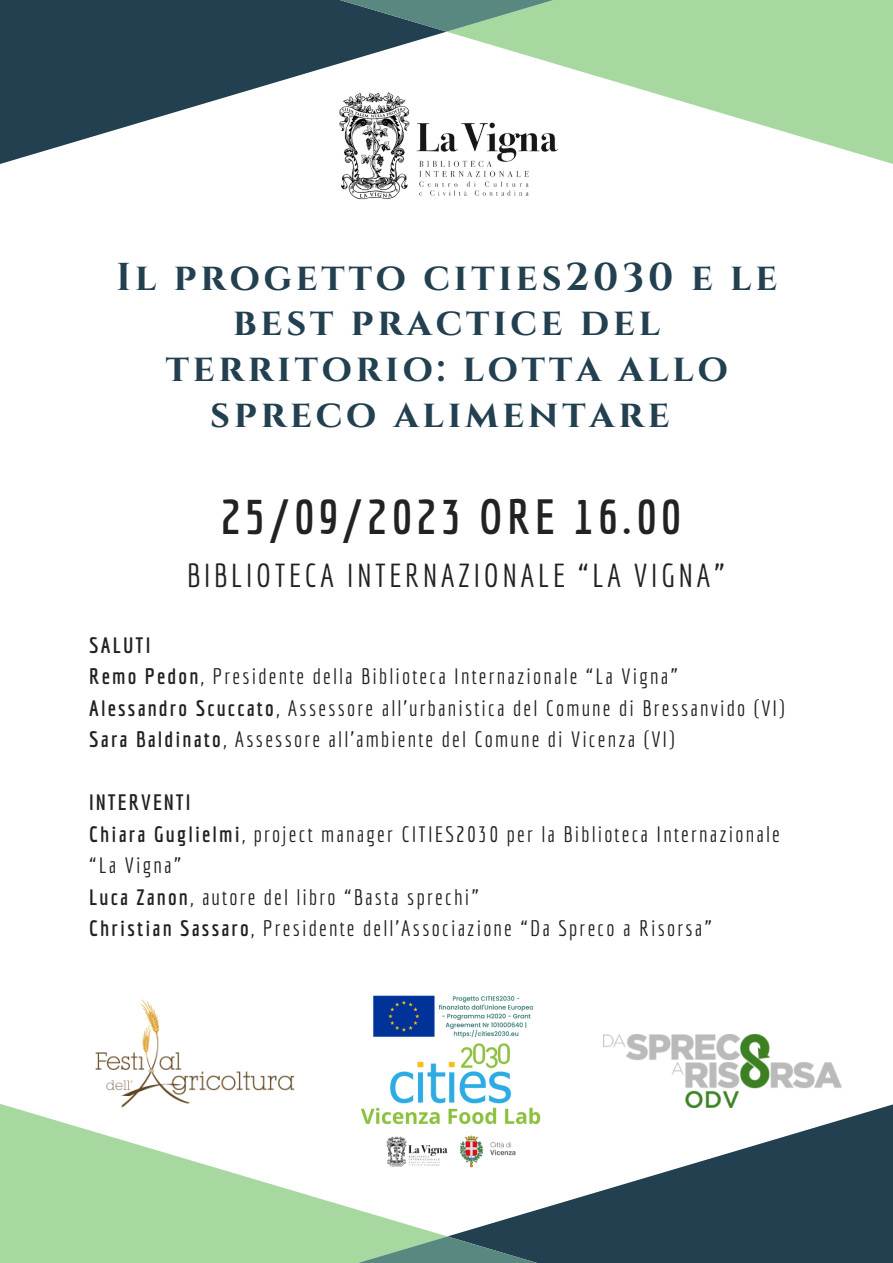
<style>
.page{position:relative;width:893px;height:1263px;background:#fff}
.page>*{position:absolute;margin:0;border:0;box-sizing:border-box;transform-origin:0 0}
.t1{font:700 48.22px "Economica";letter-spacing:.1em;color:#222}
.t2{font:700 38.78px/45.6px "Cinzel";letter-spacing:.1em;color:#224050;text-align:center}
.t3{font:32.47px "Economica";letter-spacing:.1em;color:#222}
.t4{font:21.75px/31.5px "Economica";letter-spacing:.1em;color:#222}
.t5{font:700 21.75px "Economica";letter-spacing:.1em;color:#222}
.s1{font-weight:700}
</style>
<div class="page">
<svg style="left:0;top:0;width:445px;height:164px;fill:#224050"></svg>
<svg style="left:448px;top:0;width:445px;height:164px;fill:#a6d8a0"></svg>
<svg style="left:233px;top:0;width:427px;height:32px;background:#618b7a"></svg>
<svg style="left:449px;top:1085px;width:444px;height:178px;fill:#224050"></svg>
<svg style="left:0;top:1104px;width:446px;height:159px;fill:#a6d8a0"></svg>
<svg style="left:232px;top:1236px;width:430px;height:27px;background:#628b7a"></svg>
<img style="left:89px;top:999px;width:211px;height:117px">
<img style="left:604px;top:1034px;width:237px;height:73px">
<img style="left:359px;top:995px;width:183px;height:179px">
<img style="left:338px;top:89px;width:225px;height:111px">
<p class="t2" style="left:116px;top:255px;width:662px">Il progetto cities2030 e le best practice del territorio: lotta allo spreco alimentare</p>
<p class="t1" style="left:220px;top:488px;width:461px">25/09/2023 ORE 16.00</p>
<p class="t3" style="left:187px;top:556px;width:540px">BIBLIOTECA INTERNAZIONALE “LA VIGNA”</p>
<p class="t5" style="left:89px;top:632px;width:63px">SALUTI</p>
<p class="t4" style="left:89px;top:660px;width:590px"><span class="s1">Remo Pedon</span>, Presidente della Biblioteca Internazionale “La Vigna”</p>
<p class="t4" style="left:89px;top:692px;width:697px"><span class="s1">Alessandro Scuccato</span>, Assessore all’urbanistica del Comune di Bressanvido (VI)</p>
<p class="t4" style="left:89px;top:723px;width:587px"><span class="s1">Sara Baldinato</span>, Assessore all’ambiente del Comune di Vicenza (VI)</p>
<p class="t5" style="left:89px;top:789px;width:103px">INTERVENTI</p>
<p class="t4" style="left:89px;top:818px;width:692px"><span class="s1">Chiara Guglielmi</span>, project manager CITIES2030 per la Biblioteca Internazionale “La Vigna”</p>
<p class="t4" style="left:89px;top:881px;width:391px"><span class="s1">Luca Zanon</span>, autore del libro “Basta sprechi”</p>
<p class="t4" style="left:89px;top:912px;width:624px"><span class="s1">Christian Sassaro</span>, Presidente dell’Associazione “Da Spreco a Risorsa”</p>
</div>
